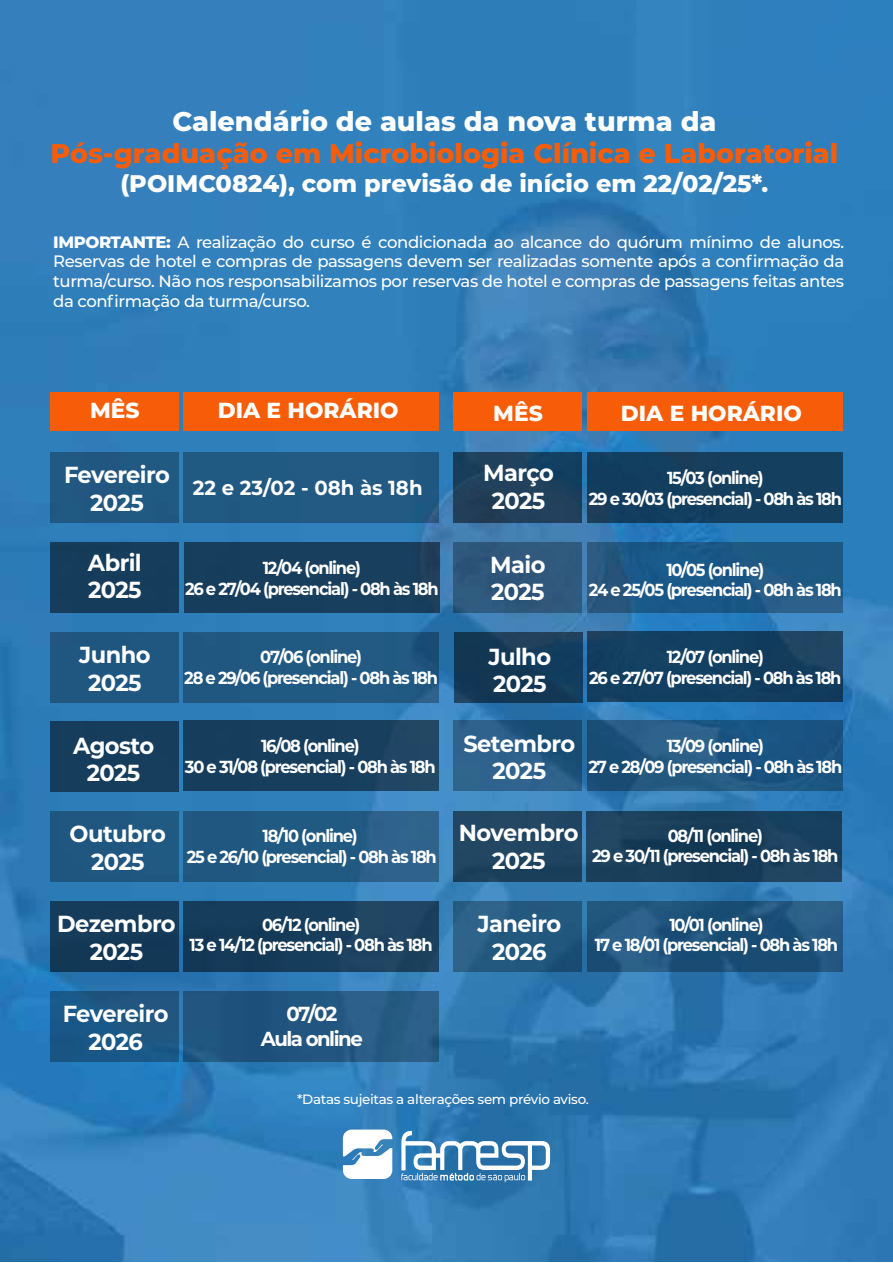
<style>
.page{position:relative;width:893px;height:1263px;background:#fff}
.page>*{position:absolute;margin:0;border:0;box-sizing:border-box;transform-origin:0 0}
.t1{font:800 27px "Montserrat";color:#f75d09}
.t2{font:800 27px "Montserrat";color:#fff}
.t3{font:800 24px "Montserrat";color:#fff}
.t4{font:700 23.25px/27.9px "Montserrat";letter-spacing:-.025em;color:#fff;text-align:center}
.t5{font:800 21.75px "Montserrat";color:#fff}
.t6{font:700 20.25px "Montserrat";color:#fff}
.t7{font:700 20.25px/24.5px "Montserrat";letter-spacing:-.07em;color:#fff;text-align:center}
.t8{font:700 17.4px/20.9px "Montserrat";letter-spacing:-.075em;color:#fff;text-align:center;scale:.94 1}
.t9{font:500 16.5px/19.8px "Montserrat";letter-spacing:-.025em;color:#fff;text-align:justify}
.t10{font:500 13.5px "Montserrat";letter-spacing:-.025em;color:#fff}
.s1{font-weight:800}
</style>
<div class="page">
<img style="left:0;top:0;width:892px;height:1262px">
<svg style="left:401px;top:1131px;width:149px;height:51px"></svg>
<svg style="left:343px;top:1129px;width:49px;height:50px"></svg>
<div style="left:50px;top:452px;width:128px;height:71px;background:#205982"></div>
<div style="left:183px;top:452px;width:256px;height:71px;background:#205982"></div>
<div style="left:454px;top:452px;width:128px;height:71px;background:linear-gradient(to right,#224059,#1a405e)"></div>
<div style="left:587px;top:452px;width:256px;height:71px;background:#153f5e"></div>
<div style="left:51px;top:542px;width:128px;height:70px;background:#153d5b"></div>
<div style="left:184px;top:542px;width:256px;height:70px;background:#173f5d"></div>
<div style="left:454px;top:542px;width:128px;height:70px;background:#2f587c"></div>
<svg style="left:587px;top:542px;width:256px;height:70px;background:#1f5885"></svg>
<div style="left:50px;top:632px;width:128px;height:70px;background:#1f5781"></div>
<div style="left:183px;top:632px;width:256px;height:70px;background:#205982"></div>
<div style="left:455px;top:632px;width:128px;height:71px;background:linear-gradient(to bottom,#183d5a,#103755)"></div>
<div style="left:587px;top:632px;width:256px;height:70px;background:linear-gradient(to right,#113f61,#173f5f)"></div>
<div style="left:50px;top:721px;width:128px;height:70px;background:#163e5c"></div>
<div style="left:183px;top:721px;width:256px;height:70px;background:#173f5d"></div>
<svg style="left:454px;top:721px;width:128px;height:70px;background:#285c85"></svg>
<svg style="left:587px;top:721px;width:256px;height:70px;background:#1f5580"></svg>
<div style="left:50px;top:811px;width:128px;height:70px;background:#1f5781"></div>
<div style="left:183px;top:811px;width:256px;height:70px;background:linear-gradient(to right,#1a547e,#2e628c)"></div>
<div style="left:454px;top:811px;width:128px;height:71px;background:#214662"></div>
<div style="left:586px;top:811px;width:256px;height:71px;background:#183f5b"></div>
<div style="left:50px;top:901px;width:128px;height:71px;background:#153b59"></div>
<div style="left:183px;top:901px;width:256px;height:71px;background:#173e5c"></div>
<div style="left:50px;top:392px;width:128px;height:39px;background:#f75d09"></div>
<div style="left:183px;top:392px;width:256px;height:39px;background:#f75d09"></div>
<div style="left:454px;top:392px;width:128px;height:39px;background:#f75d09"></div>
<div style="left:587px;top:392px;width:255px;height:39px;background:#f75d09"></div>
<div style="left:454px;top:901px;width:128px;height:71px;background:linear-gradient(to right,#2e6289,#1d5278)"></div>
<svg style="left:587px;top:901px;width:256px;height:71px;background:#20547c"></svg>
<div style="left:50px;top:991px;width:128px;height:70px;background:#1a5784"></div>
<div style="left:183px;top:991px;width:256px;height:70px;background:#225681"></div>
<h1 class="t2" style="left:172px;top:101px;width:546px">Calendário de aulas da nova turma da</h1>
<h1 class="t1" style="left:51px;top:134px;width:789px">Pós-graduação em Microbiologia Clínica e Laboratorial</h1>
<h2 class="t3" style="left:120px;top:166px;width:649px">(POIMC0824), com previsão de início em 22/02/25*.</h2>
<p class="t9" style="left:53px;top:231px;width:793px"><span class="s1">IMPORTANTE:</span> A realização do curso é condicionada ao alcance do quórum mínimo de alunos.<br>Reservas de hotel e compras de passagens devem ser realizadas somente após a confirmação da turma/curso. Não nos responsabilizamos por reservas de hotel e compras de passagens feitas antes da confirmação da turma/curso.</p>
<p class="t5" style="left:90px;top:394px;width:51px">MÊS</p>
<p class="t5" style="left:218px;top:394px;width:182px">DIA E HORÁRIO</p>
<p class="t5" style="left:493px;top:397px;width:51px">MÊS</p>
<p class="t5" style="left:621px;top:397px;width:182px">DIA E HORÁRIO</p>
<h3 class="t4" style="left:64px;top:460px;width:107px">Fevereiro<br>2025</h3>
<p class="t6" style="left:193px;top:474px;width:231px">22 e 23/02 - 08h às 18h</p>
<h3 class="t4" style="left:483px;top:458px;width:72px">Março<br>2025</h3>
<p class="t8" style="left:589px;top:467px;width:271px">15/03 (online)<br>29 e 30/03 (presencial) - 08h às 18h</p>
<h3 class="t4" style="left:88px;top:547px;width:55px;text-align:left">Abril<br>2025</h3>
<h3 class="t4" style="left:490px;top:549px;width:57px;text-align:left">Maio<br>2025</h3>
<p class="t8" style="left:185px;top:557px;width:271px">12/04 (online)<br>26 e 27/04 (presencial) - 08h às 18h</p>
<p class="t8" style="left:589px;top:558px;width:271px">10/05 (online)<br>24 e 25/05 (presencial) - 08h às 18h</p>
<h3 class="t4" style="left:79px;top:639px;width:73px">Junho<br>2025</h3>
<h3 class="t4" style="left:73px;top:730px;width:83px">Agosto<br>2025</h3>
<p class="t8" style="left:184px;top:646px;width:271px">07/06 (online)<br>28 e 29/06 (presencial) - 08h às 18h</p>
<p class="t8" style="left:185px;top:734px;width:268px">16/08 (online)<br>30 e 31/08 (presencial) - 08h às 18h</p>
<h3 class="t4" style="left:488px;top:641px;width:64px;text-align:left">Julho<br>2025</h3>
<p class="t8" style="left:589px;top:645px;width:270px">12/07 (online)<br>26 e 27/07 (presencial) - 08h às 18h</p>
<h3 class="t4" style="left:463px;top:728px;width:113px">Setembro<br>2025</h3>
<p class="t8" style="left:588px;top:735px;width:271px">13/09 (online)<br>27 e 28/09 (presencial) - 08h às 18h</p>
<h3 class="t4" style="left:70px;top:818px;width:98px">Outubro<br>2025</h3>
<h3 class="t4" style="left:459px;top:818px;width:121px">Novembro<br>2025</h3>
<p class="t8" style="left:187px;top:824px;width:267px">18/10 (online)<br>25 e 26/10 (presencial) - 08h às 18h</p>
<p class="t8" style="left:592px;top:824px;width:263px">08/11 (online)<br>29 e 30/11 (presencial) - 08h às 18h</p>
<h3 class="t4" style="left:57px;top:909px;width:120px">Dezembro<br>2025</h3>
<h3 class="t4" style="left:477px;top:909px;width:85px">Janeiro<br>2026</h3>
<p class="t8" style="left:190px;top:913px;width:260px">06/12 (online)<br>13 e 14/12 (presencial) - 08h às 18h</p>
<p class="t8" style="left:595px;top:913px;width:260px">10/01 (online)<br>17 e 18/01 (presencial) - 08h às 18h</p>
<h3 class="t4" style="left:63px;top:998px;width:107px">Fevereiro<br>2026</h3>
<p class="t7" style="left:261px;top:1001px;width:104px">07/02<br>Aula online</p>
<p class="t10" style="left:297px;top:1089px;width:293px">*Datas sujeitas a alterações sem prévio aviso.</p>
</div>
